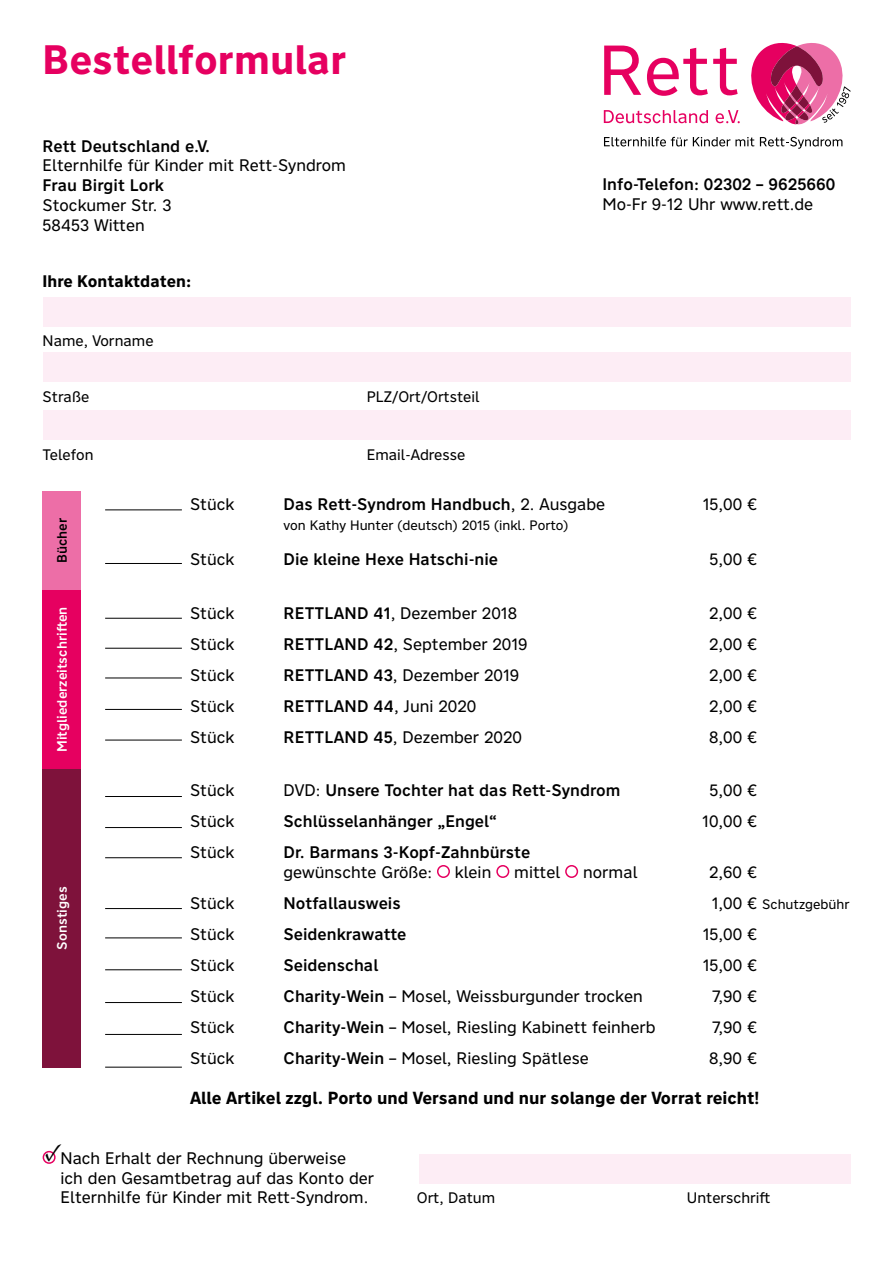
<style>
.page{position:relative;width:893px;height:1263px;background:#fff}
.page>*{position:absolute;margin:0;border:0;box-sizing:border-box;transform-origin:0 0}
.t1{font:700 40.5px "Nort";color:#e60060}
.t2{font:25.5px "Minion Pro";color:#000}
.t3{font:700 17.25px "Nort";color:#000}
.t4{font:16.5px/19.8px "Nort";color:#000}
.t5{font:500 16.5px "Nort";color:#000}
.t6{font:700 16.5px "Nort";color:#000}
.t7{font:15px "Nort";color:#000}
.t8{font:13.5px "Nort";color:#000}
.t9{font:500 13.5px "Nort";color:#fff}
.t10{font:500 13.5px "Nort";color:#000}
.s1{font-weight:400}
.s2{font-weight:500}
.s3{font-size:16.5px}
</style>
<div class="page">
<svg style="left:604px;top:137px;width:150px;height:9px"></svg>
<svg style="left:760px;top:137px;width:82px;height:12px"></svg>
<svg style="left:604px;top:46px;width:37px;height:49px"></svg>
<svg style="left:647px;top:48px;width:91px;height:48px"></svg>
<svg style="left:604px;top:110px;width:104px;height:13px"></svg>
<svg style="left:716px;top:110px;width:24px;height:13px"></svg>
<svg style="left:751px;top:42px;width:100px;height:83px"></svg>
<div style="left:43px;top:1151px;width:13px;height:13px;border:2px solid #e60060;border-radius:50%"></div>
<div style="left:437px;top:865px;width:13px;height:13px;border:2px solid #e60060;border-radius:50%"></div>
<div style="left:496px;top:865px;width:13px;height:13px;border:2px solid #e60060;border-radius:50%"></div>
<div style="left:565px;top:865px;width:13px;height:13px;border:2px solid #e60060;border-radius:50%"></div>
<hr style="left:105px;top:510px;width:77px;height:1px;background:#000">
<hr style="left:105px;top:563px;width:77px;height:1px;background:#000">
<hr style="left:105px;top:618px;width:77px;height:1px;background:#000">
<hr style="left:105px;top:648px;width:77px;height:1px;background:#000">
<hr style="left:105px;top:678px;width:77px;height:1px;background:#000">
<hr style="left:105px;top:709px;width:77px;height:1px;background:#000">
<hr style="left:105px;top:740px;width:77px;height:1px;background:#000">
<hr style="left:105px;top:796px;width:77px;height:1px;background:#000">
<hr style="left:105px;top:827px;width:77px;height:1px;background:#000">
<hr style="left:105px;top:857px;width:77px;height:1px;background:#000">
<hr style="left:105px;top:908px;width:77px;height:1px;background:#000">
<hr style="left:105px;top:938px;width:77px;height:1px;background:#000">
<hr style="left:105px;top:1002px;width:77px;height:1px;background:#000">
<hr style="left:105px;top:969px;width:77px;height:1px;background:#000">
<hr style="left:105px;top:1034px;width:77px;height:1px;background:#000">
<hr style="left:105px;top:1067px;width:77px;height:1px;background:#000">
<div style="left:43px;top:491px;width:38px;height:99px;background:#ed6ea7"></div>
<div style="left:43px;top:590px;width:38px;height:179px;background:#e60060"></div>
<div style="left:43px;top:769px;width:38px;height:298px;background:#7e123b"></div>
<div style="left:43px;top:297px;width:808px;height:30px;background:#fdedf5"></div>
<div style="left:43px;top:352px;width:808px;height:30px;background:#fdedf5"></div>
<div style="left:43px;top:410px;width:808px;height:29px;background:#fdedf5"></div>
<div style="left:419px;top:1154px;width:432px;height:30px;background:#fdedf5"></div>
<h1 class="t1" style="left:43px;top:33px;width:305px">Bestellformular</h1>
<p class="t5" style="left:43px;top:135px;width:169px">Rett Deutschland e.V.</p>
<p class="t4" style="left:43px;top:155px;width:305px">Elternhilfe für Kinder mit Rett-Syndrom</p>
<p class="t5" style="left:43px;top:174px;width:123px">Frau Birgit Lork</p>
<p class="t4" style="left:43px;top:195px;width:130px">Stockumer Str. 3<br>58453 Witten</p>
<p class="t6" style="left:43px;top:270px;width:150px">Ihre Kontaktdaten:</p>
<p class="t7" style="left:43px;top:331px;width:112px">Name, Vorname</p>
<p class="t7" style="left:43px;top:387px;width:48px">Straße</p>
<p class="t7" style="left:367px;top:387px;width:114px">PLZ/Ort/Ortsteil</p>
<p class="t7" style="left:43px;top:444px;width:52px">Telefon</p>
<p class="t7" style="left:367px;top:444px;width:100px">Email-Adresse</p>
<p class="t5" style="left:602px;top:174px;width:234px">Info-Telefon: 02302 – 9625660</p>
<p class="t4" style="left:602px;top:194px;width:212px">Mo-Fr 9-12 Uhr www.rett.de</p>
<p class="t10" style="left:53px;top:563px;width:47px;rotate:-90deg">Bücher</p>
<p class="t9" style="left:53px;top:752px;width:147px;rotate:-90deg">Mitgliederzeitschriften</p>
<p class="t9" style="left:53px;top:949px;width:65px;rotate:-90deg">Sonstiges</p>
<p class="t4" style="left:190px;top:494px;width:46px">Stück</p>
<p class="t5" style="left:284px;top:493px;width:323px">Das Rett-Syndrom Handbuch<span class="s1">, 2. Ausgabe</span></p>
<p class="t4" style="left:703px;top:494px;width:56px">15,00 €</p>
<p class="t8" style="left:284px;top:516px;width:286px">von Kathy Hunter (deutsch) 2015 (inkl. Porto)</p>
<p class="t4" style="left:190px;top:549px;width:46px">Stück</p>
<p class="t5" style="left:284px;top:548px;width:216px">Die kleine Hexe Hatschi-nie</p>
<p class="t4" style="left:710px;top:549px;width:49px">5,00 €</p>
<p class="t4" style="left:190px;top:602px;width:46px">Stück</p>
<p class="t4" style="left:284px;top:602px;width:235px"><span class="s2">RETTLAND 41</span>, Dezember 2018</p>
<p class="t4" style="left:709px;top:602px;width:50px">2,00 €</p>
<p class="t4" style="left:190px;top:633px;width:46px">Stück</p>
<p class="t4" style="left:284px;top:633px;width:246px"><span class="s2">RETTLAND 42</span>, September 2019</p>
<p class="t4" style="left:709px;top:633px;width:50px">2,00 €</p>
<p class="t4" style="left:190px;top:664px;width:46px">Stück</p>
<p class="t4" style="left:284px;top:664px;width:237px"><span class="s2">RETTLAND 43</span>, Dezember 2019</p>
<p class="t4" style="left:709px;top:664px;width:50px">2,00 €</p>
<p class="t4" style="left:190px;top:695px;width:46px">Stück</p>
<p class="t5" style="left:284px;top:695px;width:194px">RETTLAND 44<span class="s1">, Juni 2020</span></p>
<p class="t4" style="left:709px;top:695px;width:50px">2,00 €</p>
<p class="t4" style="left:190px;top:726px;width:46px">Stück</p>
<p class="t4" style="left:284px;top:726px;width:240px"><span class="s2">RETTLAND 45</span>, Dezember 2020</p>
<p class="t4" style="left:709px;top:726px;width:50px">8,00 €</p>
<p class="t4" style="left:190px;top:780px;width:46px">Stück</p>
<p class="t5" style="left:284px;top:779px;width:338px"><span class="s1">DVD:</span> Unsere Tochter hat das Rett-Syndrom</p>
<p class="t4" style="left:710px;top:780px;width:49px">5,00 €</p>
<p class="t4" style="left:190px;top:811px;width:46px">Stück</p>
<p class="t5" style="left:284px;top:810px;width:215px">Schlüsselanhänger „Engel“</p>
<p class="t4" style="left:702px;top:811px;width:57px">10,00 €</p>
<p class="t4" style="left:190px;top:842px;width:46px">Stück</p>
<p class="t5" style="left:284px;top:841px;width:248px">Dr. Barmans 3-Kopf-Zahnbürste</p>
<p class="t4" style="left:284px;top:862px;width:150px">gewünschte Größe:</p>
<p class="t4" style="left:455px;top:862px;width:38px">klein</p>
<p class="t4" style="left:514px;top:862px;width:48px">mittel</p>
<p class="t4" style="left:583px;top:862px;width:56px">normal</p>
<p class="t4" style="left:709px;top:862px;width:50px">2,60 €</p>
<p class="t4" style="left:190px;top:893px;width:46px">Stück</p>
<p class="t5" style="left:284px;top:892px;width:119px">Notfallausweis</p>
<p class="t8" style="left:712px;top:895px;width:139px"><span class="s3">1,00 €</span> Schutzgebühr</p>
<p class="t4" style="left:190px;top:924px;width:46px">Stück</p>
<p class="t5" style="left:284px;top:923px;width:124px">Seidenkrawatte</p>
<p class="t4" style="left:703px;top:924px;width:56px">15,00 €</p>
<p class="t4" style="left:190px;top:955px;width:46px">Stück</p>
<p class="t5" style="left:284px;top:954px;width:96px">Seidenschal</p>
<p class="t4" style="left:703px;top:955px;width:56px">15,00 €</p>
<p class="t4" style="left:190px;top:986px;width:46px">Stück</p>
<p class="t4" style="left:284px;top:986px;width:361px"><span class="s2">Charity-Wein</span> – Mosel, Weissburgunder trocken</p>
<p class="t4" style="left:712px;top:986px;width:47px">7,90 €</p>
<p class="t4" style="left:190px;top:1017px;width:46px">Stück</p>
<p class="t4" style="left:284px;top:1017px;width:374px"><span class="s2">Charity-Wein</span> – Mosel, Riesling Kabinett feinherb</p>
<p class="t4" style="left:712px;top:1017px;width:47px">7,90 €</p>
<p class="t4" style="left:190px;top:1048px;width:46px">Stück</p>
<p class="t4" style="left:284px;top:1048px;width:307px"><span class="s2">Charity-Wein</span> – Mosel, Riesling Spätlese</p>
<p class="t4" style="left:709px;top:1048px;width:49px">8,90 €</p>
<p class="t3" style="left:190px;top:1086px;width:571px">Alle Artikel zzgl. Porto und Versand und nur solange der Vorrat reicht!</p>
<h2 class="t2" style="left:45px;top:1135px;width:19px">✓</h2>
<p class="t4" style="left:61px;top:1147px;width:315px">Nach Erhalt der Rechnung überweise<br>ich den Gesamtbetrag auf das Konto der<br>Elternhilfe für Kinder mit Rett-Syndrom.</p>
<p class="t7" style="left:417px;top:1188px;width:80px">Ort, Datum</p>
<p class="t7" style="left:687px;top:1188px;width:85px">Unterschrift</p>
</div>
